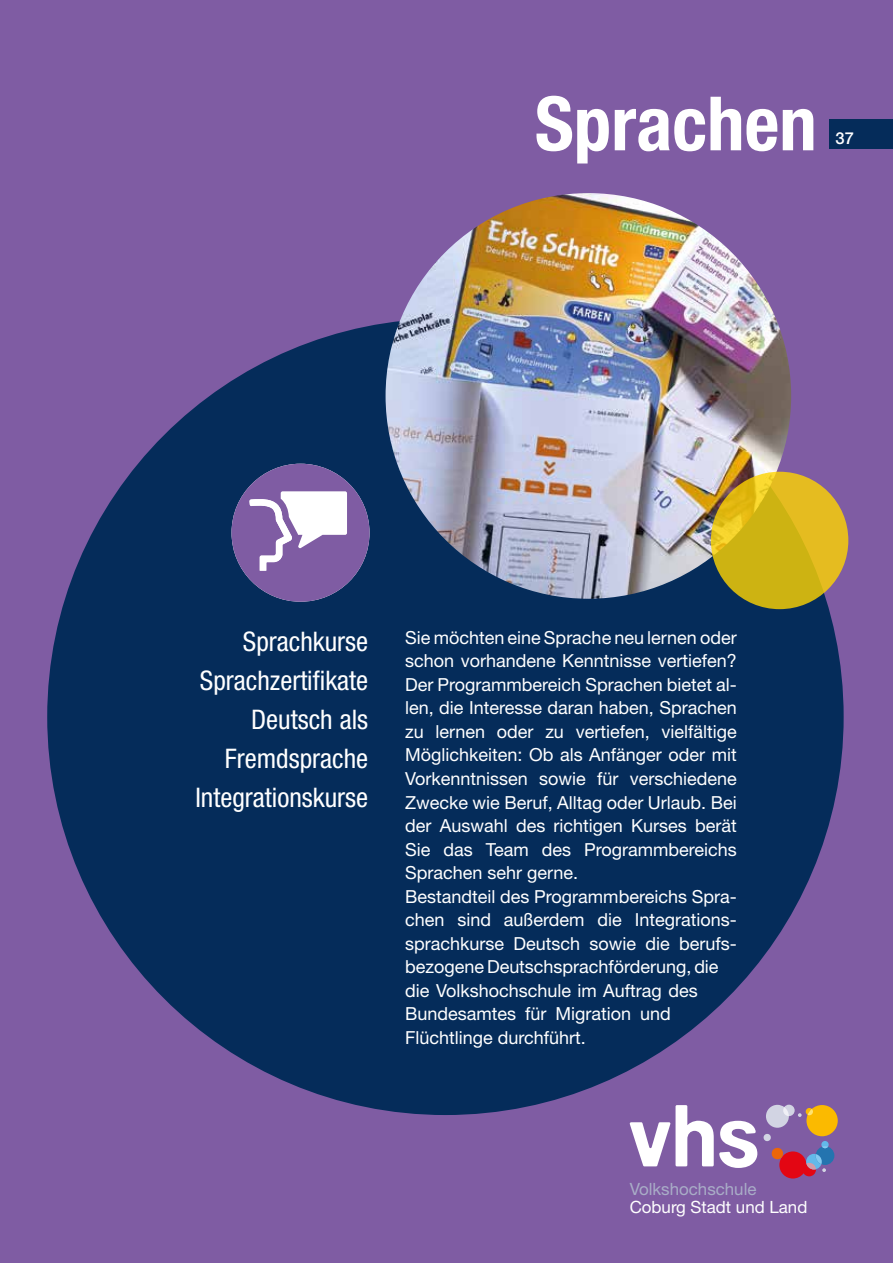
<style>
.page{position:relative;width:893px;height:1263px;background:#7f5ca3}
.page>*{position:absolute;margin:0;border:0;box-sizing:border-box;transform-origin:0 0}
.t1{font:700 condensed 75px "Helvetica Neue";color:#fff}
.t2{font:condensed 27px/39px "Helvetica Neue";color:#fff;text-align:right}
.t3{font:18px/23.5px "Helvetica Neue";color:#fff}
.t4{font:16.95px "Helvetica Neue";color:#fff}
.t5{font:16.95px "Helvetica Neue";color:#a9adc7}
.t6{font:500 16.5px "Helvetica Neue";color:#fff}
</style>
<div class="page">
<div style="left:47px;top:319px;width:797px;height:796px;background:#052c5a;border-radius:50%"></div>
<div style="left:829px;top:119px;width:64px;height:30px;background:#052c5a"></div>
<svg style="left:630px;top:1105px;width:127px;height:63px"></svg>
<svg style="left:763px;top:1105px;width:75px;height:73px"></svg>
<svg style="left:232px;top:464px;width:138px;height:138px"></svg>
<img style="left:386px;top:193px;width:405px;height:406px;border-radius:203px">
<svg style="left:711px;top:472px;width:137px;height:137px;background:#d8b818"></svg>
<h1 class="t1" style="left:535px;top:78px;width:283px">Sprachen</h1>
<p class="t6" style="left:836px;top:124px;width:20px">37</p>
<p class="t6" style="left:836px;top:129px;width:20px">37</p>
<h2 class="t2" style="left:195px;top:621px;width:174px">Sprachkurse<br>Sprachzertifikate<br>Deutsch als<br>Fremdsprache<br>Integrationskurse</h2>
<p class="t3" style="left:405px;top:625px;width:333px">Sie möchten eine Sprache neu lernen oder schon vorhandene Kenntnisse vertiefen?<br>Der Programmbereich Sprachen bietet al&shy;len, die Interesse daran haben, Sprachen zu lernen oder zu vertiefen, vielfältige Möglichkeiten: Ob als Anfänger oder mit Vorkenntnissen sowie für verschiedene Zwecke wie Beruf, Alltag oder Urlaub. Bei der Auswahl des richtigen Kurses berät Sie das Team des Programmbereichs Sprachen sehr gerne.<br>Bestandteil des Programmbereichs Spra&shy;chen sind außerdem die Integrations&shy;sprachkurse Deutsch sowie die berufs&shy;bezogene Deutschsprachförderung, die die Volkshochschule im Auftrag des Bundesamtes für Migration und Flüchtlinge durchführt.</p>
<p class="t5" style="left:630px;top:1179px;width:128px">Volkshochschule</p>
<p class="t4" style="left:630px;top:1197px;width:179px">Coburg Stadt und Land</p>
</div>
